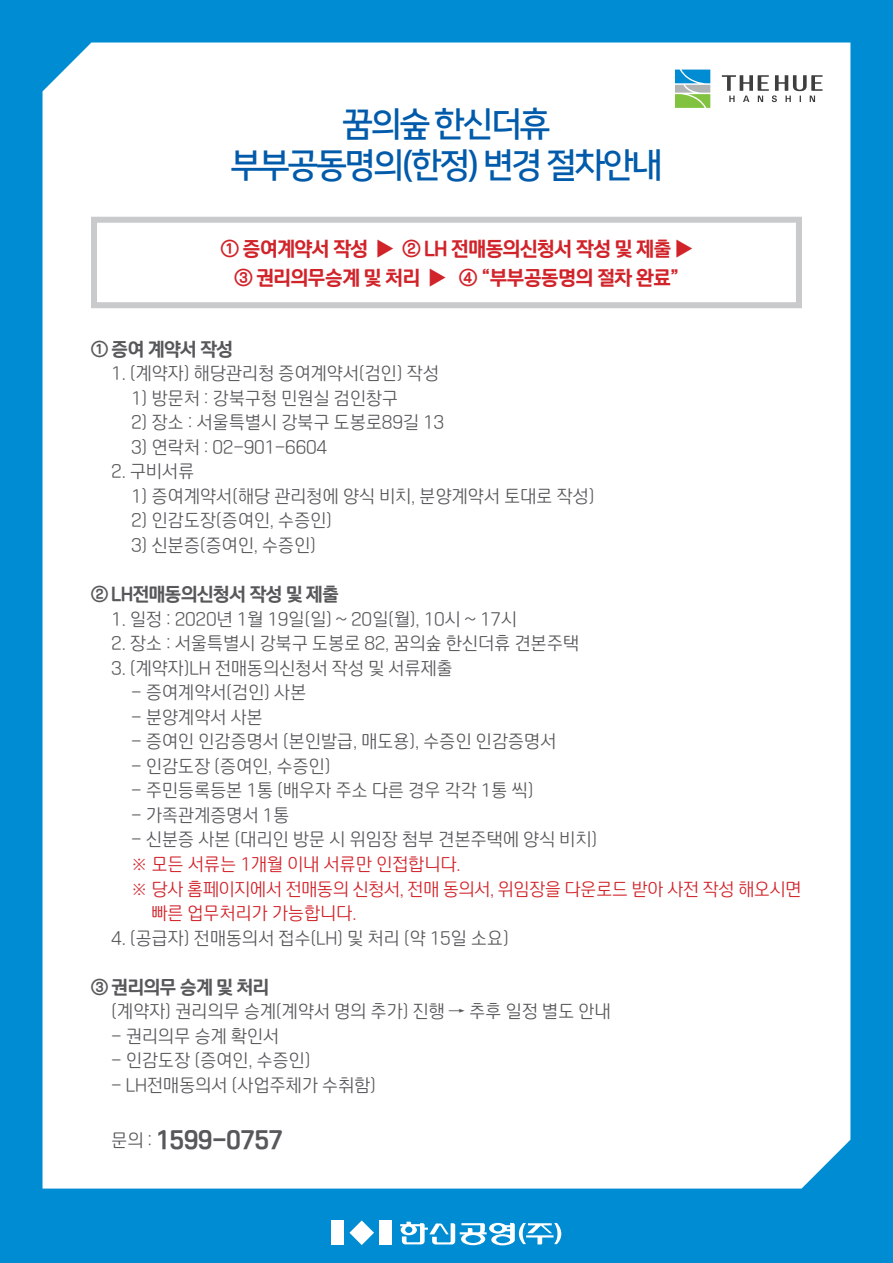
<style>
.page{position:relative;width:893px;height:1263px;background:#008cd2}
.page>*{position:absolute;margin:0;border:0;box-sizing:border-box;transform-origin:0 0}
.t1{font:34.2px "Nanum Square OTFB";letter-spacing:-.075em;color:#015aaa}
.t2{font:24px "Typo Factory EB";letter-spacing:-.03em;color:#57585a}
.t3{font:19.5px "Typo Factory EB";letter-spacing:-.05em;color:#d1232a}
.t4{font:18.3px "Typo Factory L";letter-spacing:-.05em;color:#57585a}
.t5{font:18.3px/24.6px "Typo Factory L";letter-spacing:-.07em;color:#d1232a}
.t6{font:18.3px "Typo Factory EB";letter-spacing:-.05em;color:#57585a}
.t7{font:18.3px "Typo Factory L";letter-spacing:-.05em;color:#d1232a}
.s1{font-family:"Typo Factory L";font-size:18.3px}
</style>
<div class="page">
<div style="left:43px;top:43px;width:807px;height:1145px;background:#fff"></div>
<svg style="left:722px;top:75px;width:100px;height:27px;background:#c9c9c9"></svg>
<svg style="left:674px;top:68px;width:37px;height:41px"></svg>
<svg style="left:675px;top:70px;width:35px;height:38px"></svg>
<svg style="left:349px;top:1220px;width:25px;height:25px"></svg>
<div style="left:332px;top:1221px;width:12px;height:24px;background:#fff"></div>
<div style="left:379px;top:1221px;width:13px;height:24px;background:#fff"></div>
<svg style="left:400px;top:1222px;width:161px;height:23px"></svg>
<div style="left:91px;top:217px;width:711px;height:91px;border:6px solid #c9cacc"></div>
<p class="t1" style="left:342px;top:106px;width:210px">꿈의숲 한신더휴</p>
<p class="t1" style="left:230px;top:147px;width:434px">부부공동명의(한정) 변경 절차안내</p>
<p class="t3" style="left:221px;top:238px;width:474px">① 증여계약서 작성 ▶ ② LH 전매동의신청서 작성 및 제출 ▶</p>
<p class="t3" style="left:234px;top:268px;width:447px">③ 권리의무승계 및 처리 ▶ ④ “부부공동명의 절차 완료”</p>
<p class="t6" style="left:91px;top:339px;width:144px">① 증여 계약서 작성</p>
<p class="t4" style="left:111px;top:364px;width:330px">1. (계약자) 해당관리청 증여계약서(검인) 작성</p>
<p class="t4" style="left:131px;top:388px;width:269px">1) 방문처 : 강북구청 민원실 검인창구</p>
<p class="t4" style="left:131px;top:413px;width:315px">2) 장소 : 서울특별시 강북구 도봉로89길 13</p>
<p class="t4" style="left:131px;top:437px;width:198px">3) 연락처 : 02-901-6604</p>
<p class="t4" style="left:111px;top:462px;width:85px">2. 구비서류</p>
<p class="t4" style="left:131px;top:486px;width:466px">1) 증여계약서(해당 관리청에 양식 비치, 분양계약서 토대로 작성)</p>
<p class="t4" style="left:131px;top:511px;width:203px">2) 인감도장(증여인, 수증인)</p>
<p class="t4" style="left:131px;top:535px;width:187px">3) 신분증(증여인, 수증인)</p>
<p class="t6" style="left:91px;top:584px;width:250px">② LH전매동의신청서 작성 및 제출</p>
<p class="t4" style="left:111px;top:609px;width:408px">1. 일정 : 2020년 1월 19일(일) ~ 20일(월), 10시 ~ 17시</p>
<p class="t4" style="left:111px;top:633px;width:470px">2. 장소 : 서울특별시 강북구 도봉로 82, 꿈의숲 한신더휴 견본주택</p>
<p class="t4" style="left:111px;top:658px;width:344px">3. (계약자)LH 전매동의신청서 작성 및 서류제출</p>
<p class="t4" style="left:131px;top:683px;width:177px">- 증여계약서(검인) 사본</p>
<p class="t4" style="left:131px;top:707px;width:134px">- 분양계약서 사본</p>
<p class="t4" style="left:131px;top:732px;width:427px">- 증여인 인감증명서 (본인발급, 매도용), 수증인 인감증명서</p>
<p class="t4" style="left:131px;top:756px;width:202px">- 인감도장 (증여인, 수증인)</p>
<p class="t4" style="left:131px;top:781px;width:404px">- 주민등록등본 1통 (배우자 주소 다른 경우 각각 1통 씩)</p>
<p class="t4" style="left:131px;top:805px;width:160px">- 가족관계증명서 1통</p>
<p class="t4" style="left:131px;top:830px;width:468px">- 신분증 사본 (대리인 방문 시 위임장 첨부 견본주택에 양식 비치)</p>
<p class="t7" style="left:131px;top:854px;width:332px">※ 모든 서류는 1개월 이내 서류만 인접합니다.</p>
<p class="t5" style="left:151px;top:877px;width:652px;text-indent:-20px">※ 당사 홈페이지에서 전매동의 신청서, 전매 동의서, 위임장을 다운로드 받아 사전 작성 해오시면 빠른 업무처리가 가능합니다.</p>
<p class="t4" style="left:111px;top:928px;width:400px">4. (공급자) 전매동의서 접수(LH) 및 처리 (약 15일 소요)</p>
<p class="t6" style="left:91px;top:977px;width:180px">③ 권리의무 승계 및 처리</p>
<p class="t4" style="left:111px;top:1002px;width:502px">(계약자) 권리의무 승계(계약서 명의 추가) 진행 → 추후 일정 별도 안내</p>
<p class="t4" style="left:111px;top:1026px;width:170px">- 권리의무 승계 확인서</p>
<p class="t4" style="left:111px;top:1051px;width:202px">- 인감도장 (증여인, 수증인)</p>
<p class="t4" style="left:111px;top:1075px;width:267px">- LH전매동의서 (사업주체가 수취함)</p>
<p class="t2" style="left:111px;top:1127px;width:174px"><span class="s1">문의 :</span> 1599-0757</p>
</div>
